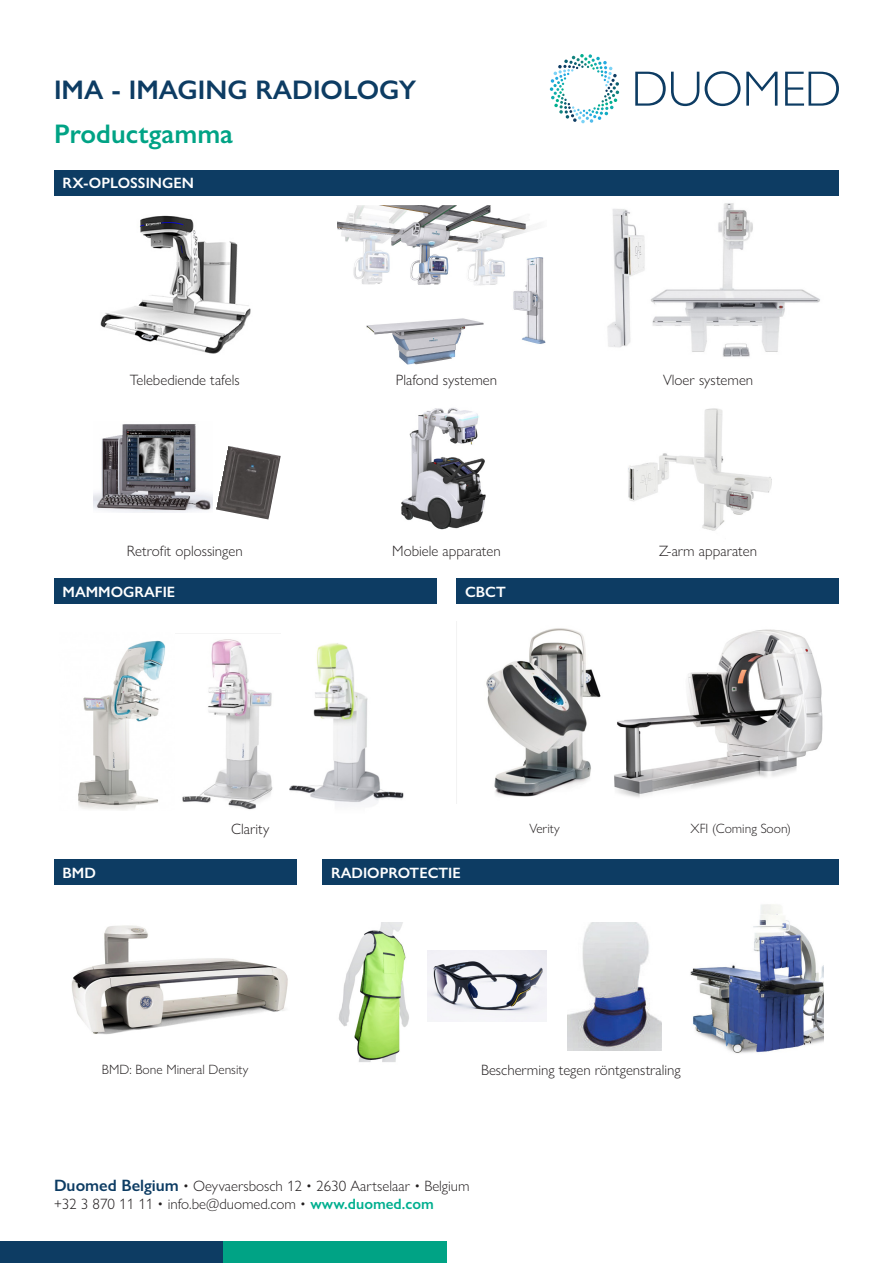
<style>
.page{position:relative;width:893px;height:1263px;background:#fff}
.page>*{position:absolute;margin:0;border:0;box-sizing:border-box;transform-origin:0 0}
.t1{font:600 27px "Gill Sans Nova";color:#0d3c63}
.t2{font:600 27px "Gill Sans Nova";color:#00a385}
.t3{font:300 15px "Gill Sans Nova";color:#231f20}
.t4{font:600 15px "Gill Sans Nova";color:#fff}
.t5{font:300 13.5px "Gill Sans Nova";color:#231f20}
.s1{font-weight:600;font-size:16.5px;color:#0d3c63}
.s2{font-weight:600;color:#01af8f}
</style>
<div class="page">
<img style="left:628px;top:408px;width:144px;height:123px">
<img style="left:100px;top:215px;width:151px;height:139px">
<svg style="left:550px;top:54px;width:69px;height:69px"></svg>
<svg style="left:635px;top:71px;width:204px;height:35px"></svg>
<div style="left:54px;top:578px;width:383px;height:26px;background:#0d3c63"></div>
<div style="left:0;top:1242px;width:223px;height:21px;background:#0d3c63"></div>
<div style="left:223px;top:1242px;width:223px;height:21px;background:#00a385"></div>
<img style="left:78px;top:640px;width:87px;height:170px">
<img style="left:614px;top:629px;width:209px;height:169px">
<img style="left:456px;top:621px;width:145px;height:182px">
<div style="left:54px;top:170px;width:785px;height:26px;background:#0d3c63"></div>
<img style="left:607px;top:203px;width:213px;height:154px">
<img style="left:216px;top:446px;width:65px;height:73px">
<img style="left:94px;top:424px;width:118px;height:88px">
<img style="left:401px;top:408px;width:85px;height:122px">
<img style="left:71px;top:925px;width:217px;height:110px">
<img style="left:182px;top:639px;width:91px;height:171px">
<img style="left:289px;top:643px;width:115px;height:161px">
<img style="left:337px;top:205px;width:209px;height:160px">
<div style="left:457px;top:578px;width:382px;height:26px;background:#0d3c63"></div>
<div style="left:54px;top:859px;width:242px;height:26px;background:#0d3c63"></div>
<div style="left:323px;top:859px;width:516px;height:26px;background:#0d3c63"></div>
<img style="left:338px;top:922px;width:71px;height:140px">
<img style="left:568px;top:922px;width:93px;height:128px">
<img style="left:690px;top:904px;width:134px;height:149px">
<img style="left:428px;top:950px;width:119px;height:72px">
<p class="t1" style="left:54px;top:73px;width:364px">IMA - IMAGING RADIOLOGY</p>
<p class="t2" style="left:54px;top:117px;width:180px">Productgamma</p>
<p class="t4" style="left:63px;top:174px;width:133px">RX-OPLOSSINGEN</p>
<p class="t3" style="left:130px;top:371px;width:111px">Telebediende tafels</p>
<p class="t3" style="left:396px;top:371px;width:103px">Plafond systemen</p>
<p class="t3" style="left:663px;top:371px;width:92px">Vloer systemen</p>
<p class="t3" style="left:127px;top:542px;width:117px">Retrofit oplossingen</p>
<p class="t3" style="left:392px;top:542px;width:110px">Mobiele apparaten</p>
<p class="t3" style="left:659px;top:542px;width:99px">Z-arm apparaten</p>
<p class="t4" style="left:63px;top:582px;width:114px">MAMMOGRAFIE</p>
<p class="t4" style="left:465px;top:582px;width:42px">CBCT</p>
<p class="t3" style="left:231px;top:819px;width:40px">Clarity</p>
<p class="t4" style="left:63px;top:863px;width:35px">BMD</p>
<p class="t4" style="left:331px;top:863px;width:131px">RADIOPROTECTIE</p>
<p class="t5" style="left:529px;top:820px;width:32px">Verity</p>
<p class="t5" style="left:691px;top:820px;width:102px">XFI (Coming Soon)</p>
<p class="t5" style="left:102px;top:1061px;width:148px">BMD: Bone Mineral Density</p>
<p class="t3" style="left:481px;top:1060px;width:201px">Bescherming tegen röntgenstraling</p>
<p class="t3" style="left:54px;top:1177px;width:417px"><span class="s1">Duomed Belgium</span> • Oeyvaersbosch 12 • 2630 Aartselaar • Belgium</p>
<p class="t3" style="left:54px;top:1195px;width:381px">+32 3 870 11 11 • info.be@duomed.com • <span class="s2">www.duomed.com</span></p>
</div>
